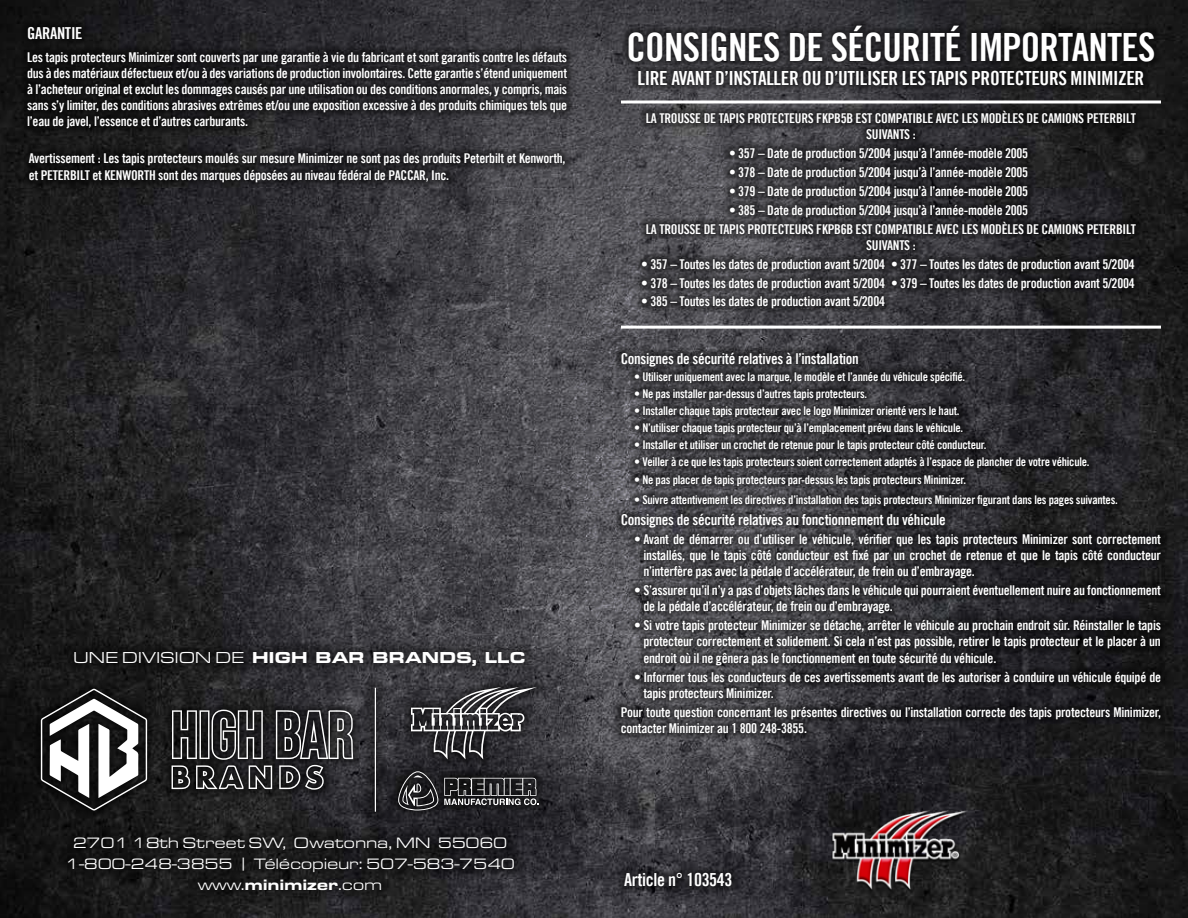
<style>
.page{position:relative;width:1188px;height:918px;background:#fff}
.page>*{position:absolute;margin:0;border:0;box-sizing:border-box;transform-origin:0 0}
.t1{font:39px "Trade Gothic LT Bold Cond Twenty";letter-spacing:-.02em;color:#fff}
.t2{font:19.5px "Trade Gothic LT Bold Cond Twenty";letter-spacing:-.02em;color:#fff}
.t3{font:18px "Trade Gothic LT Bold Cond Twenty";letter-spacing:-.02em;color:#fff}
.t4{font:900 16.5px "Eurostile Ext";letter-spacing:-.02em;color:#fff}
.t5{font:16.5px "Trade Gothic LT Bold Cond Twenty";letter-spacing:-.02em;color:#fff}
.t6{font:15.6px/20.9px "Eurostile Ext";letter-spacing:-.02em;color:#fff;text-align:center}
.t7{font:15px "Trade Gothic LT Bold Cond Twenty";letter-spacing:-.02em;color:#fff}
.t8{font:13.5px/16.2px "Trade Gothic LT Bold Cond Twenty";letter-spacing:-.02em;color:#fff}
.t9{font:12px "Trade Gothic LT Bold Cond Twenty";letter-spacing:-.02em;color:#fff}
.s1{font-weight:400}
.s2{font-weight:900}
</style>
<div class="page">
<img style="left:0;top:840px;width:1188px;height:78px">
<img style="left:0;top:0;width:1188px;height:830px">
<svg style="left:622px;top:20px;width:539px;height:71px;background:#212123"></svg>
<svg style="left:621px;top:100px;width:540px;height:4px"></svg>
<hr style="left:621px;top:326px;width:540px;height:3px;background:#fff">
<svg style="left:636px;top:104px;width:507px;height:211px;background:#2f2f32"></svg>
<svg style="left:618px;top:867px;width:120px;height:26px;background:#242327"></svg>
<svg style="left:21px;top:20px;width:553px;height:115px;background:#202023"></svg>
<svg style="left:22px;top:147px;width:549px;height:41px;background:#222123"></svg>
<img style="left:790px;top:793px;width:209px;height:107px">
<svg style="left:614px;top:346px;width:553px;height:393px;background:#2d2c2f"></svg>
<div style="left:57px;top:826px;width:469px;height:76px;background:#000;opacity:.75"></div>
<div style="left:65px;top:642px;width:469px;height:33px;background:#000;opacity:.75"></div>
<svg style="left:391px;top:764px;width:155px;height:54px;background:#222226"></svg>
<svg style="left:398px;top:771px;width:40px;height:40px;background:#434244"></svg>
<svg style="left:444px;top:778px;width:94px;height:27px;background:#4f4e50"></svg>
<svg style="left:404px;top:680px;width:140px;height:86px;background:#323236"></svg>
<svg style="left:411px;top:687px;width:126px;height:72px;background:#4d4d50"></svg>
<svg style="left:34px;top:681px;width:326px;height:137px;background:#232224"></svg>
<svg style="left:41px;top:689px;width:106px;height:122px"></svg>
<svg style="left:172px;top:710px;width:181px;height:80px;background:#474648"></svg>
<div style="left:364px;top:677px;width:22px;height:145px;background:#000;opacity:.75"></div>
<hr style="left:375px;top:688px;width:1px;height:124px;background:#fff">
<p class="t5" style="left:27px;top:23px;width:57px">GARANTIE</p>
<p class="t8" style="left:27px;top:49px;width:542px;text-align:justify">Les tapis protecteurs Minimizer sont couverts par une garantie à vie du fabricant et sont garantis contre les défauts dus à des matériaux défectueux et/ou à des variations de production involontaires. Cette garantie s’étend uniquement à l’acheteur original et exclut les dommages causés par une utilisation ou des conditions anormales, y compris, mais sans s’y limiter, des conditions abrasives extrêmes et/ou une exposition excessive à des produits chimiques tels que l’eau de javel, l’essence et d’autres carburants.</p>
<p class="t8" style="left:29px;top:150px;width:538px">Avertissement : Les tapis protecteurs moulés sur mesure Minimizer ne sont pas des produits Peterbilt et Kenworth, et PETERBILT et KENWORTH sont des marques déposées au niveau fédéral de PACCAR, Inc.</p>
<p class="t4" style="left:73px;top:645px;width:454px"><span class="s1">UNE DIVISION DE</span> HIGH BAR BRANDS, LLC</p>
<p class="t6" style="left:65px;top:832px;width:451px">2701 18th Street SW, Owatonna, MN 55060<br>1-800-248-3855 | Télécopieur: 507-583-7540 www.<span class="s2">minimizer</span>.com</p>
<h1 class="t1" style="left:627px;top:24px;width:530px">CONSIGNES DE SÉCURITÉ IMPORTANTES</h1>
<h2 class="t2" style="left:638px;top:66px;width:508px">LIRE AVANT D’INSTALLER OU D’UTILISER LES TAPIS PROTECTEURS MINIMIZER</h2>
<p class="t8" style="left:646px;top:110px;width:492px;text-align:center">LA TROUSSE DE TAPIS PROTECTEURS FKPB5B EST COMPATIBLE AVEC LES MODÈLES DE CAMIONS PETERBILT<br>SUIVANTS :</p>
<p class="t8" style="left:729px;top:145px;width:301px">• 357 – Date de production 5/2004 jusqu’à l’année-modèle 2005</p>
<p class="t8" style="left:729px;top:164px;width:301px">• 378 – Date de production 5/2004 jusqu’à l’année-modèle 2005</p>
<p class="t8" style="left:729px;top:183px;width:301px">• 379 – Date de production 5/2004 jusqu’à l’année-modèle 2005</p>
<p class="t8" style="left:646px;top:200px;width:492px;line-height:18.9px;text-indent:83px">• 385 – Date de production 5/2004 jusqu’à l’année-modèle 2005<br>LA TROUSSE DE TAPIS PROTECTEURS FKPB6B EST COMPATIBLE AVEC LES MODÈLES DE CAMIONS PETERBILT</p>
<p class="t8" style="left:866px;top:237px;width:51px">SUIVANTS :</p>
<p class="t8" style="left:641px;top:256px;width:495px">• 357 – Toutes les dates de production avant 5/2004 • 377 – Toutes les dates de production avant 5/2004</p>
<p class="t8" style="left:641px;top:275px;width:495px">• 378 – Toutes les dates de production avant 5/2004 • 379 – Toutes les dates de production avant 5/2004</p>
<p class="t8" style="left:641px;top:293px;width:245px">• 385 – Toutes les dates de production avant 5/2004</p>
<p class="t7" style="left:621px;top:349px;width:240px">Consignes de sécurité relatives à l’installation</p>
<p class="t9" style="left:634px;top:369px;width:333px">• Utiliser uniquement avec la marque, le modèle et l’année du véhicule spécifié.</p>
<p class="t9" style="left:634px;top:387px;width:235px">• Ne pas installer par-dessus d’autres tapis protecteurs.</p>
<p class="t9" style="left:634px;top:404px;width:327px">• Installer chaque tapis protecteur avec le logo Minimizer orienté vers le haut.</p>
<p class="t9" style="left:634px;top:421px;width:331px">• N’utiliser chaque tapis protecteur qu’à l’emplacement prévu dans le véhicule.</p>
<p class="t9" style="left:634px;top:438px;width:354px">• Installer et utiliser un crochet de retenue pour le tapis protecteur côté conducteur.</p>
<p class="t9" style="left:634px;top:455px;width:457px">• Veiller à ce que les tapis protecteurs soient correctement adaptés à l’espace de plancher de votre véhicule.</p>
<p class="t9" style="left:634px;top:472px;width:333px">• Ne pas placer de tapis protecteurs par-dessus les tapis protecteurs Minimizer.</p>
<p class="t9" style="left:634px;top:493px;width:485px">• Suivre attentivement les directives d’installation des tapis protecteurs Minimizer figurant dans les pages suivantes.</p>
<p class="t7" style="left:621px;top:511px;width:327px">Consignes de sécurité relatives au fonctionnement du véhicule</p>
<p class="t8" style="left:643px;top:531px;width:519px;text-align:justify;text-indent:-9px">• Avant de démarrer ou d’utiliser le véhicule, vérifier que les tapis protecteurs Minimizer sont correctement installés, que le tapis côté conducteur est fixé par un crochet de retenue et que le tapis côté conducteur n’interfère pas avec la pédale d’accélérateur, de frein ou d’embrayage.</p>
<p class="t8" style="left:643px;top:582px;width:519px;text-indent:-9px">• S’assurer qu’il n’y a pas d’objets lâches dans le véhicule qui pourraient éventuellement nuire au fonctionnement de la pédale d’accélérateur, de frein ou d’embrayage.</p>
<p class="t8" style="left:643px;top:617px;width:519px;text-align:justify;text-indent:-9px">• Si votre tapis protecteur Minimizer se détache, arrêter le véhicule au prochain endroit sûr. Réinstaller le tapis protecteur correctement et solidement. Si cela n’est pas possible, retirer le tapis protecteur et le placer à un endroit où il ne gênera pas le fonctionnement en toute sécurité du véhicule.</p>
<p class="t8" style="left:643px;top:669px;width:519px;text-indent:-9px">• Informer tous les conducteurs de ces avertissements avant de les autoriser à conduire un véhicule équipé de tapis protecteurs Minimizer.</p>
<p class="t8" style="left:621px;top:704px;width:542px">Pour toute question concernant les présentes directives ou l’installation correcte des tapis protecteurs Minimizer, contacter Minimizer au 1 800 248-3855.</p>
<h3 class="t3" style="left:624px;top:869px;width:110px">Article n° 103543</h3>
</div>
